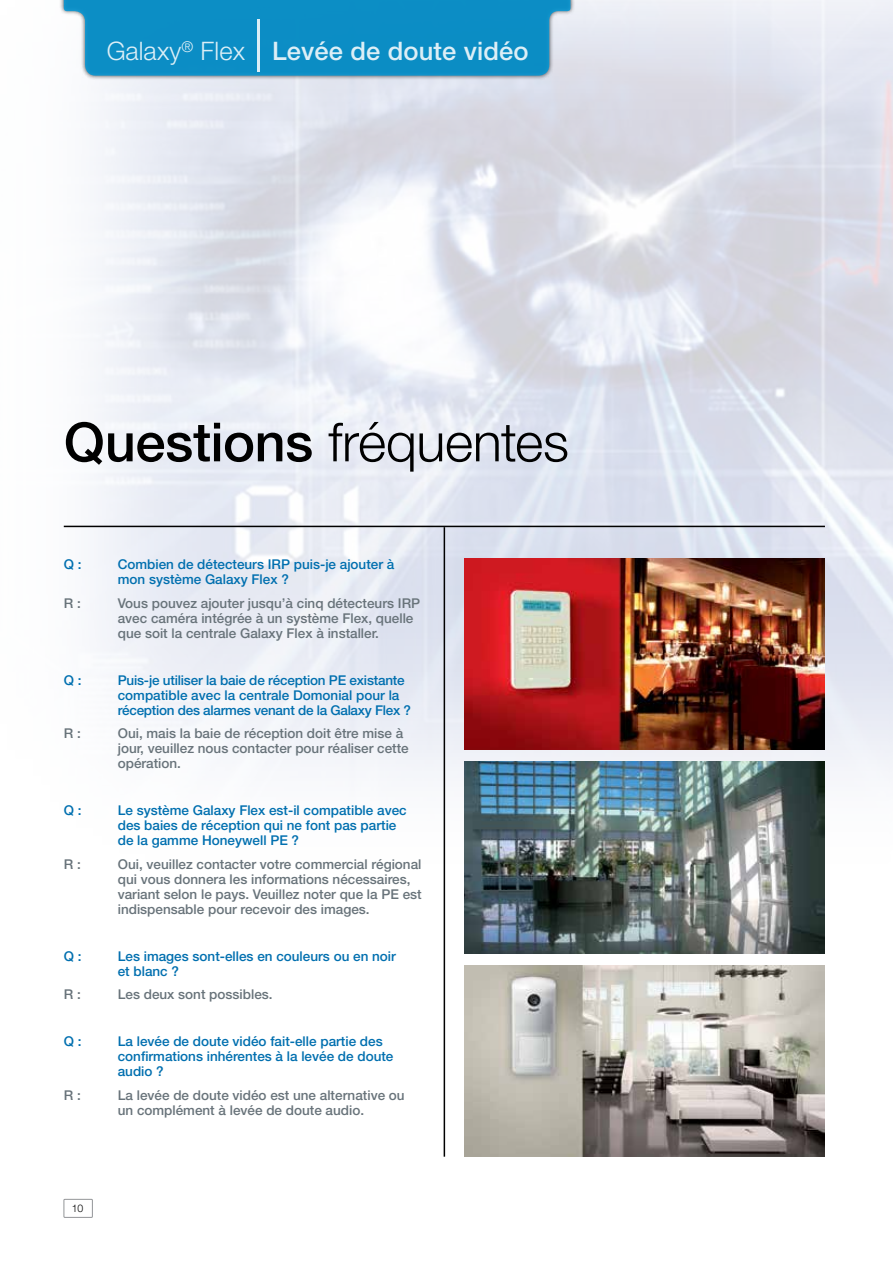
<style>
.page{position:relative;width:893px;height:1263px;background:#fff}
.page>*{position:absolute;margin:0;border:0;box-sizing:border-box;transform-origin:0 0}
.t1{font:300 54px "Helvetica Neue";letter-spacing:-.005em;color:#000}
.t2{font:500 25.5px "Helvetica Neue";letter-spacing:.005em;color:#fff}
.t3{font:500 13.5px/15px "Helvetica Neue";color:#68737a}
.t4{font:500 13.5px/15px "Helvetica Neue";color:#006faf}
.t5{font:300 10.5px "Helvetica Neue";color:#000}
.s1{font-weight:300}
.s2{font-weight:300;font-size:52.5px}
.s3{font-weight:500}
</style>
<div class="page">
<div style="left:64px;top:1199px;width:29px;height:18px;border:1px solid #939598"></div>
<img style="left:63px;top:0;width:830px;height:896px">
<div style="left:59px;top:0;width:516px;height:80px;background:#000;opacity:.64"></div>
<svg style="left:64px;top:1px;width:506px;height:75px;background:#1c93c7"></svg>
<hr style="left:0;top:0;width:850px;height:1px;background:#fff">
<img style="left:465px;top:762px;width:360px;height:191px">
<img style="left:465px;top:558px;width:360px;height:192px">
<hr style="left:64px;top:526px;width:761px;height:1px;background:#000">
<hr style="left:444px;top:527px;width:1px;height:630px;background:#000">
<img style="left:465px;top:965px;width:360px;height:192px">
<h2 class="t2" style="left:106px;top:36px;width:424px"><span class="s1">Galaxy</span><sup>®</sup> <span class="s1">Flex</span> <span class="s2">|</span> Levée de doute vidéo</h2>
<h1 class="t1" style="left:64px;top:409px;width:507px"><span class="s3">Questions</span> fréquentes</h1>
<p class="t4" style="left:64px;top:557px;width:19px">Q :</p>
<p class="t4" style="left:118px;top:557px;width:278px">Combien de détecteurs IRP puis-je ajouter à mon système Galaxy Flex ?</p>
<p class="t3" style="left:64px;top:595px;width:19px">R :</p>
<p class="t3" style="left:118px;top:595px;width:304px">Vous pouvez ajouter jusqu’à cinq détecteurs IRP avec caméra intégrée à un système Flex, quelle que soit la centrale Galaxy Flex à installer.</p>
<p class="t4" style="left:64px;top:672px;width:19px">Q :</p>
<p class="t4" style="left:118px;top:672px;width:295px">Puis-je utiliser la baie de réception PE existante compatible avec la centrale Domonial pour la réception des alarmes venant de la Galaxy Flex ?</p>
<p class="t3" style="left:64px;top:726px;width:19px">R :</p>
<p class="t3" style="left:118px;top:726px;width:292px">Oui, mais la baie de réception doit être mise à jour, veuillez nous contacter pour réaliser cette opération.</p>
<p class="t4" style="left:64px;top:803px;width:19px">Q :</p>
<p class="t4" style="left:118px;top:803px;width:290px">Le système Galaxy Flex est-il compatible avec des baies de réception qui ne font pas partie de la gamme Honeywell PE ?</p>
<p class="t3" style="left:64px;top:856px;width:19px">R :</p>
<p class="t3" style="left:118px;top:856px;width:305px">Oui, veuillez contacter votre commercial régional qui vous donnera les informations nécessaires, variant selon le pays. Veuillez noter que la PE est indispensable pour recevoir des images.</p>
<p class="t4" style="left:64px;top:948px;width:19px">Q :</p>
<p class="t4" style="left:118px;top:948px;width:280px">Les images sont-elles en couleurs ou en noir et blanc ?</p>
<p class="t3" style="left:64px;top:987px;width:19px">R :</p>
<p class="t3" style="left:118px;top:987px;width:156px">Les deux sont possibles.</p>
<p class="t4" style="left:64px;top:1034px;width:19px">Q :</p>
<p class="t4" style="left:118px;top:1034px;width:277px">La levée de doute vidéo fait-elle partie des confirmations inhérentes à la levée de doute audio ?</p>
<p class="t3" style="left:64px;top:1087px;width:19px">R :</p>
<p class="t3" style="left:118px;top:1087px;width:288px">La levée de doute vidéo est une alternative ou un complément à levée de doute audio.</p>
<p class="t5" style="left:72px;top:1202px;width:13px">10</p>
</div>
